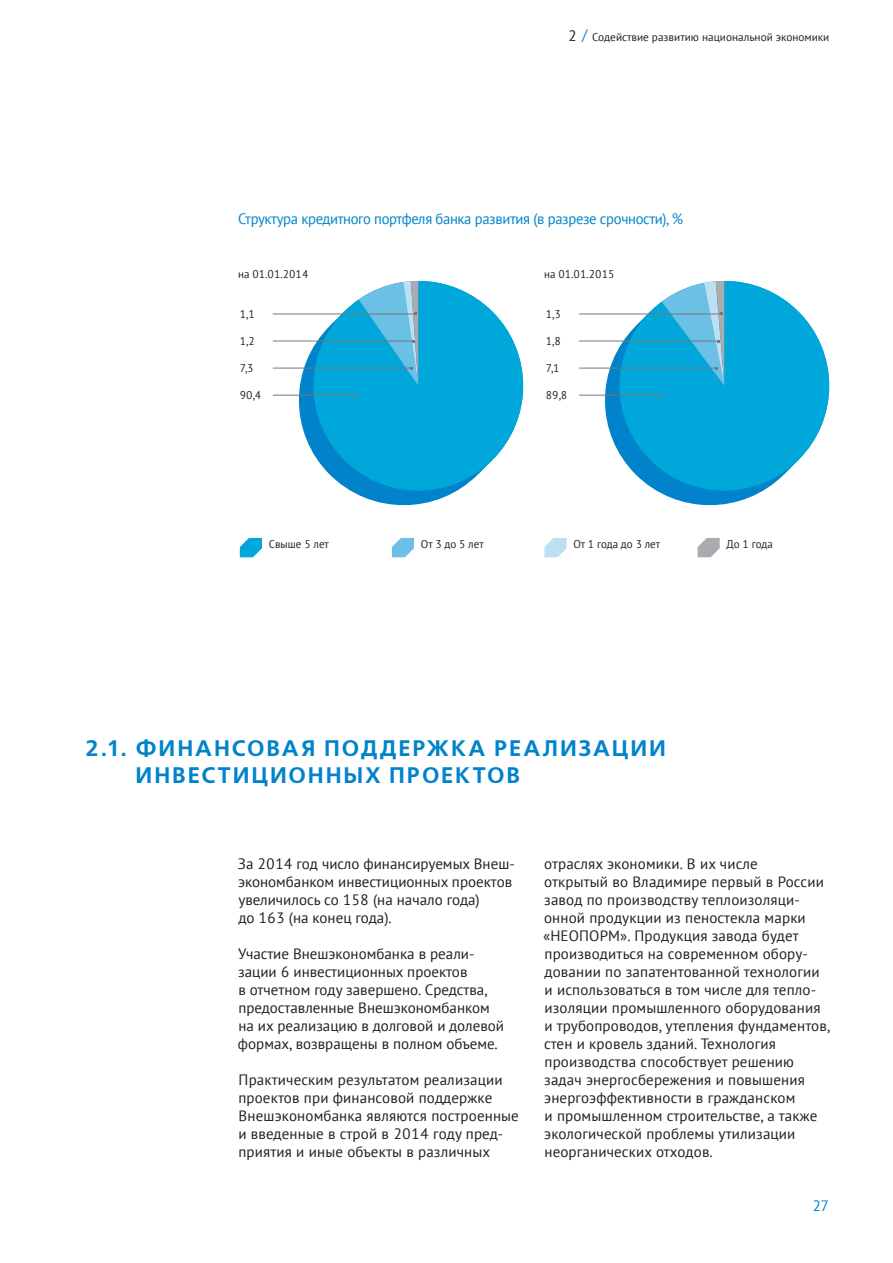
<style>
.page{position:relative;width:893px;height:1263px;background:#fff}
.page>*{position:absolute;margin:0;border:0;box-sizing:border-box;transform-origin:0 0}
.t1{font:600 22.5px/27px "Free Set";letter-spacing:.085em;color:#0083ca}
.t2{font:15px/18px "PT Sans";letter-spacing:.01em;color:#231f20}
.t3{font:15px "PT Sans";letter-spacing:-.02em;color:#0083ca}
.t4{font:11.25px "PT Sans";color:#231f20}
.s1{font-size:15px}
.s2{font-size:15px;color:#0083ca}
</style>
<div class="page">
<svg style="left:544px;top:538px;width:23px;height:19px"></svg>
<svg style="left:698px;top:538px;width:22px;height:19px"></svg>
<svg style="left:240px;top:538px;width:22px;height:19px"></svg>
<svg style="left:392px;top:538px;width:22px;height:19px"></svg>
<svg style="left:595px;top:313px;width:168px;height:193px"></svg>
<hr style="left:579px;top:395px;width:82px;height:1px;background:#76787b">
<hr style="left:579px;top:368px;width:138px;height:1px;background:#76787b">
<hr style="left:579px;top:341px;width:139px;height:1px;background:#76787b">
<hr style="left:579px;top:314px;width:143px;height:1px;background:#76787b">
<svg style="left:619px;top:281px;width:210px;height:210px"></svg>
<svg style="left:289px;top:313px;width:168px;height:193px"></svg>
<hr style="left:273px;top:395px;width:82px;height:1px;background:#76787b">
<hr style="left:273px;top:368px;width:139px;height:1px;background:#76787b">
<hr style="left:273px;top:341px;width:141px;height:1px;background:#76787b">
<hr style="left:273px;top:314px;width:143px;height:1px;background:#76787b">
<svg style="left:313px;top:281px;width:210px;height:210px"></svg>
<p class="t4" style="left:568px;top:29px;width:263px"><span class="s1">2</span> <span class="s2">/</span> Содействие развитию национальной экономики</p>
<p class="t3" style="left:238px;top:209px;width:447px">Структура кредитного портфеля банка развития (в разрезе срочности), %</p>
<p class="t4" style="left:238px;top:267px;width:72px">на 01.01.2014</p>
<p class="t4" style="left:544px;top:267px;width:72px">на 01.01.2015</p>
<p class="t4" style="left:240px;top:307px;width:16px">1,1</p>
<p class="t4" style="left:546px;top:307px;width:16px">1,3</p>
<p class="t4" style="left:240px;top:334px;width:16px">1,2</p>
<p class="t4" style="left:546px;top:334px;width:16px">1,8</p>
<p class="t4" style="left:240px;top:361px;width:15px">7,3</p>
<p class="t4" style="left:240px;top:388px;width:23px">90,4</p>
<p class="t4" style="left:546px;top:361px;width:15px">7,1</p>
<p class="t4" style="left:546px;top:388px;width:23px">89,8</p>
<p class="t4" style="left:269px;top:537px;width:62px">Свыше 5 лет</p>
<p class="t4" style="left:421px;top:537px;width:64px">От 3 до 5 лет</p>
<p class="t4" style="left:573px;top:537px;width:88px">От 1 года до 3 лет</p>
<p class="t4" style="left:727px;top:537px;width:48px">До 1 года</p>
<h1 class="t1" style="left:136px;top:734px;width:532px;text-indent:-50px">2.1. ФИНАНСОВАЯ ПОДДЕРЖКА РЕАЛИЗАЦИИ<br>ИНВЕСТИЦИОННЫХ ПРОЕКТОВ</h1>
<p class="t2" style="left:238px;top:854px;width:277px">За 2014 год число финансируемых Внеш&shy;экономбанком инвестиционных проектов увеличилось со 158 (на начало года)<br>до 163 (на конец года).</p>
<p class="t2" style="left:238px;top:944px;width:268px">Участие Внешэкономбанка в реали&shy;зации 6 инвестиционных проектов<br>в отчетном году завершено. Средства, предоставленные Внешэкономбанком на их реализацию в долговой и долевой формах, возвращены в полном объеме.</p>
<p class="t2" style="left:238px;top:1070px;width:282px">Практическим результатом реализации проектов при финансовой поддержке Внешэкономбанка являются построенные и введенные в строй в 2014 году пред&shy;приятия и иные объекты в различных</p>
<p class="t2" style="left:543px;top:854px;width:288px">отраслях экономики. В их числе<br>открытый во Владимире первый в России завод по производству теплоизоляци&shy;онной продукции из пеностекла марки «НЕОПОРМ». Продукция завода будет производиться на современном обору&shy;довании по запатентованной технологии и использоваться в том числе для тепло&shy;изоляции промышленного оборудования и трубопроводов, утепления фундаментов, стен и кровель зданий. Технология производства способствует решению задач энергосбережения и повышения энергоэффективности в гражданском<br>и промышленном строительстве, а также экологической проблемы утилизации неорганических отходов.</p>
<p class="t3" style="left:812px;top:1196px;width:18px">27</p>
</div>
